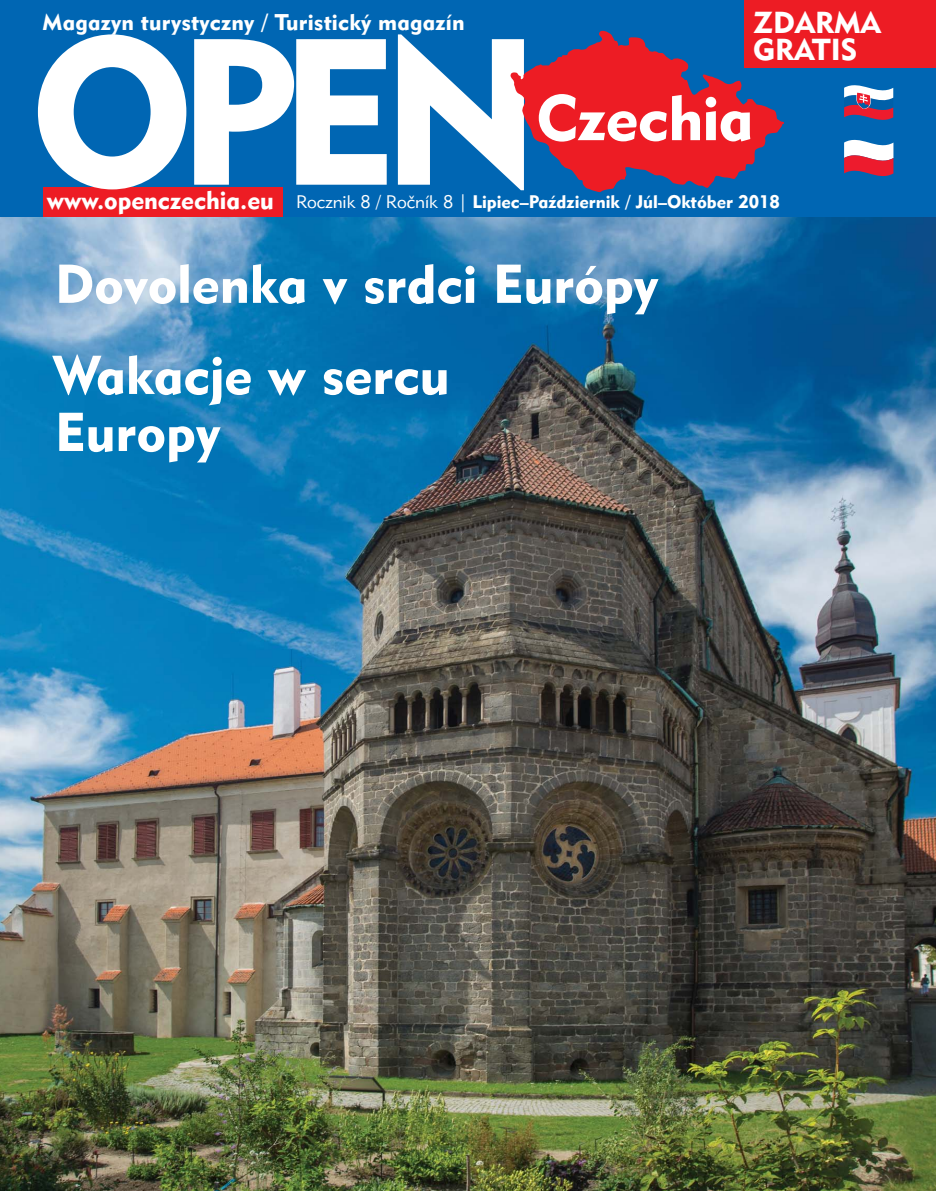
<style>
.page{position:relative;width:936px;height:1191px;background:#fff}
.page>*{position:absolute;margin:0;border:0;box-sizing:border-box;transform-origin:0 0}
.t1{font:63px "Geometric 415 AT Black A";letter-spacing:-.01em;color:#fff}
.t2{font:54px/91.1px "Geometric 415 AT Black A";color:#fff}
.t3{font:30px/27px "Geometric 415 AT Black A";color:#fff}
.t4{font:22.5px "Geometric 415 AT Black A";letter-spacing:.01em;color:#fff}
.t5{font:18px "Geometric 415 AT Black A";color:#fff}
.s1{font-size:25.5px}
.s2{font-family:"Geometric 415 AT Lite A"}
</style>
<div class="page">
<img style="left:0;top:217px;width:935px;height:973px">
<div style="left:0;top:0;width:935px;height:217px;background:#0066b3"></div>
<div style="left:43px;top:187px;width:239px;height:30px;background:#ed1c24"></div>
<div style="left:744px;top:0;width:191px;height:68px;background:#ed1c24"></div>
<svg style="left:844px;top:85px;width:49px;height:35px"></svg>
<svg style="left:844px;top:139px;width:49px;height:38px"></svg>
<svg style="left:38px;top:34px;width:472px;height:156px;fill:#fff"></svg>
<svg style="left:510px;top:31px;width:274px;height:162px"></svg>
<p class="t4" style="left:43px;top:14px;width:423px">Magazyn turystyczny / Turistický magazín</p>
<h3 class="t3" style="left:753px;top:12px;width:129px">ZDARMA<br>GRATIS</h3>
<h1 class="t1" style="left:536px;top:94px;width:218px">Czechia</h1>
<p class="t5" style="left:47px;top:195px;width:734px"><span class="s1">www.openczechia.eu</span> <span class="s2">Rocznik 8 / Ročník 8 |</span> Lipiec–Październik / Júl–Október 2018</p>
<h2 class="t2" style="left:53px;top:244px;width:606px">Dovolenka v srdci Európy<br>Wakacje w sercu</h2>
<h2 class="t2" style="left:55px;top:392px;width:167px">Europy</h2>
</div>
